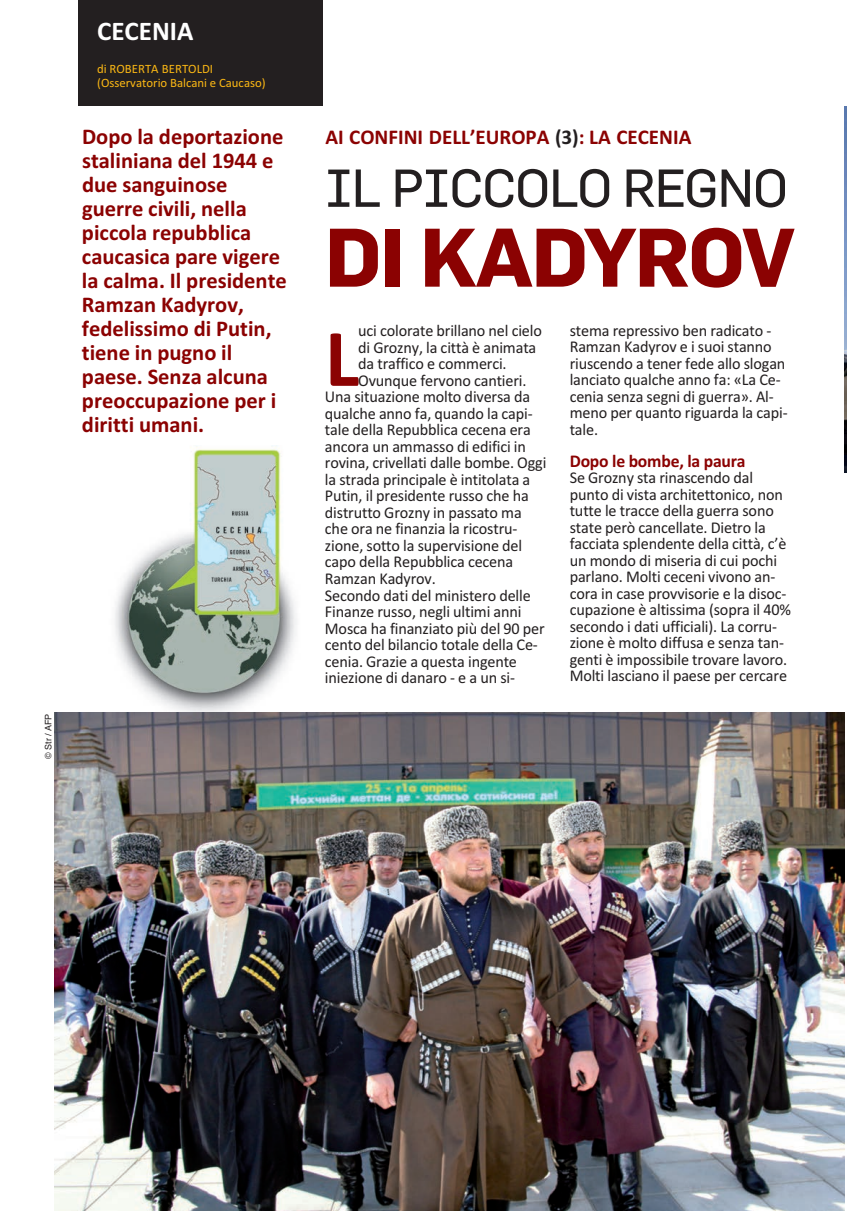
<style>
.page{position:relative;width:847px;height:1211px;background:#fff}
.page>*{position:absolute;margin:0;border:0;box-sizing:border-box;transform-origin:0 0}
.t1{font:700 82.5px "Calibri";color:#8b0202}
.t2{font:700 81.3px "Flama";letter-spacing:-.02em;color:#8b0202}
.t3{font:52.2px "Flama Basic";letter-spacing:-.02em;color:#231f20}
.t4{font:700 27px "Calibri";color:#fff}
.t5{font:700 22.5px/24px "Calibri";color:#8b0202}
.t6{font:700 21px "Calibri";color:#8b0202}
.t7{font:700 18px "Calibri";letter-spacing:-.01em;color:#8b0202}
.t8{font:16.5px/16.5px "Calibri";letter-spacing:-.01em;color:#231f20}
.t9{font:12.75px/13.5px "Calibri";color:#fcb814}
.t10{font:9px "Helvetica";color:#231f20}
.s1{color:#231f20}
</style>
<div class="page">
<div style="left:79px;top:0;width:244px;height:106px;background:#231f20"></div>
<img style="left:115px;top:447px;width:182px;height:265px">
<img style="left:55px;top:712px;width:789px;height:498px">
<img style="left:844px;top:106px;width:2px;height:366px">
<p class="t10" style="left:43px;top:758px;width:46px;rotate:-90deg">© Str / AFP</p>
<p class="t4" style="left:97px;top:15px;width:98px">CECENIA</p>
<p class="t9" style="left:97px;top:62px;width:170px">di ROBERTA BERTOLDI (Osservatorio Balcani e Caucaso)</p>
<p class="t5" style="left:82px;top:124px;width:206px">Dopo la deportazione staliniana del 1944 e due sanguinose guerre civili, nella piccola repubblica caucasica pare vigere la calma. Il presidente<br>Ramzan Kadyrov, fedelissimo di Putin, tiene in pugno il paese. Senza alcuna preoccupazione per i diritti umani.</p>
<p class="t6" style="left:325px;top:124px;width:367px">AI CONFINI DELL’EUROPA <span class="s1">(3)</span>: LA CECENIA</p>
<p class="t3" style="left:325px;top:163px;width:464px">IL PICCOLO REGNO</p>
<p class="t2" style="left:325px;top:219px;width:471px">DI KADYROV</p>
<p class="t8" style="left:569px;top:322px;width:219px">stema repressivo ben radicato -<br>Ramzan Kadyrov e i suoi stanno riuscendo a tener fede allo slogan lanciato qualche anno fa: «La Ce&shy;cenia senza segni di guerra». Al&shy;meno per quanto riguarda la capi&shy;tale.</p>
<p class="t7" style="left:569px;top:449px;width:177px">Dopo le bombe, la paura</p>
<p class="t8" style="left:569px;top:469px;width:223px">Se Grozny sta rinascendo dal punto di vista architettonico, non tutte le tracce della guerra sono state però cancellate. Dietro la facciata splendente della città, c’è un mondo di miseria di cui pochi parlano. Molti ceceni vivono an&shy;cora in case provvisorie e la disoc&shy;cupazione è altissima (sopra il 40% secondo i dati ufficiali). La corru&shy;zione è molto diffusa e senza tan&shy;genti è impossibile trovare lavoro.<br>Molti lasciano il paese per cercare</p>
<p class="t8" style="left:358px;top:322px;width:185px">uci colorate brillano nel cielo</p>
<p class="t8" style="left:358px;top:339px;width:179px">di Grozny, la città è animata</p>
<p class="t8" style="left:358px;top:355px;width:150px">da traffico e commerci.</p>
<p class="t8" style="left:358px;top:372px;width:170px">Ovunque fervono cantieri.</p>
<p class="t8" style="left:325px;top:388px;width:207px">Una situazione molto diversa da</p>
<p class="t8" style="left:325px;top:405px;width:209px">qualche anno fa, quando la capi-</p>
<p class="t8" style="left:325px;top:421px;width:207px">tale della Repubblica cecena era</p>
<p class="t8" style="left:325px;top:438px;width:202px">ancora un ammasso di edifici in</p>
<p class="t8" style="left:325px;top:454px;width:223px">rovina, crivellati dalle bombe. Oggi</p>
<p class="t8" style="left:325px;top:471px;width:207px">la strada principale è intitolata a</p>
<p class="t8" style="left:325px;top:487px;width:205px">Putin, il presidente russo che ha</p>
<p class="t8" style="left:325px;top:504px;width:198px">distrutto Grozny in passato ma</p>
<p class="t8" style="left:325px;top:520px;width:194px">che ora ne finanzia la ricostru-</p>
<p class="t8" style="left:325px;top:537px;width:198px">zione, sotto la supervisione del</p>
<p class="t8" style="left:325px;top:553px;width:190px">capo della Repubblica cecena</p>
<p class="t8" style="left:325px;top:570px;width:112px">Ramzan Kadyrov.</p>
<p class="t8" style="left:325px;top:586px;width:207px">Secondo dati del ministero delle</p>
<p class="t8" style="left:325px;top:603px;width:198px">Finanze russo, negli ultimi anni</p>
<p class="t8" style="left:325px;top:619px;width:221px">Mosca ha finanziato più del 90 per</p>
<p class="t8" style="left:325px;top:636px;width:214px">cento del bilancio totale della Ce-</p>
<p class="t8" style="left:325px;top:652px;width:193px">cenia. Grazie a questa ingente</p>
<p class="t8" style="left:325px;top:669px;width:191px">iniezione di danaro - e a un si-</p>
<p class="t1" style="left:325px;top:309px;width:36px">L</p>
</div>
